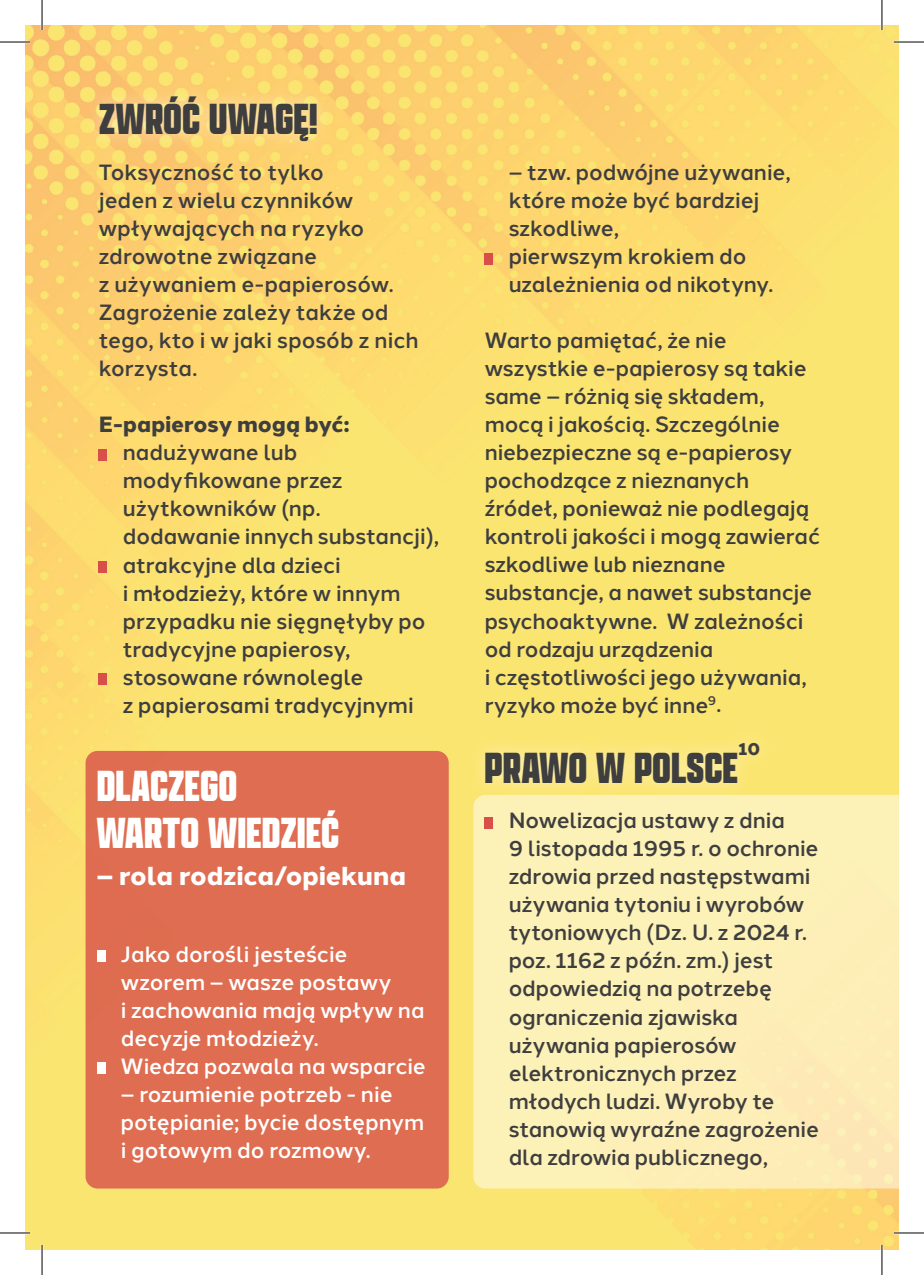
<style>
.page{position:relative;width:924px;height:1275px;background:#fff}
.page>*{position:absolute;margin:0;border:0;box-sizing:border-box;transform-origin:0 0}
.t1{font:900 46.6px "Apotek Comp";color:#3e3e3f}
.t2{font:900 46.6px/46.6px "Apotek Comp";color:#fff}
.t3{font:800 26px "Halcom";color:#fff}
.t4{font:500 22px/28px "Halcom";letter-spacing:-.005em;color:#3e3e3f}
.t5{font:500 22px/28px "Halcom";letter-spacing:-.005em;color:#fff}
.t6{font:800 22px "Halcom";letter-spacing:-.005em;color:#3e3e3f}
.t7{font:800 17.4px "Halcom";color:#3e3e3f}
</style>
<div class="page">
<img style="left:25px;top:25px;width:873px;height:1225px">
<div style="left:473px;top:795px;width:425px;height:393px;background:#fcf1b7"></div>
<div style="left:85px;top:81px;width:247px;height:74px;background:#fff;opacity:.45"></div>
<div style="left:470px;top:728px;width:303px;height:71px;background:#fff;opacity:.45"></div>
<div style="left:99px;top:449px;width:8px;height:11px;background:#d84f49"></div>
<div style="left:99px;top:561px;width:8px;height:11px;background:#d84f49"></div>
<div style="left:99px;top:673px;width:8px;height:12px;background:#d84f49"></div>
<div style="left:484px;top:817px;width:9px;height:11px;background:#d84f49"></div>
<div style="left:85px;top:751px;width:363px;height:437px;background:#df6d51;border-radius:12px"></div>
<div style="left:97px;top:950px;width:8px;height:11px;background:#fff"></div>
<div style="left:97px;top:1062px;width:8px;height:12px;background:#fff"></div>
<div style="left:484px;top:253px;width:9px;height:11px;background:#d84f49"></div>
<hr style="left:0;top:41px;width:30px;height:2px;background:#fff">
<hr style="left:893px;top:41px;width:30px;height:2px;background:#fff">
<hr style="left:0;top:1231px;width:30px;height:3px;background:#fff">
<hr style="left:893px;top:1231px;width:30px;height:3px;background:#fff">
<hr style="left:41px;top:0;width:2px;height:30px;background:#fff">
<hr style="left:41px;top:1245px;width:2px;height:30px;background:#fff">
<hr style="left:880px;top:0;width:2px;height:30px;background:#fff">
<hr style="left:880px;top:1245px;width:2px;height:30px;background:#fff">
<hr style="left:0;top:42px;width:30px;height:1px;background:#000">
<hr style="left:893px;top:42px;width:30px;height:1px;background:#000">
<hr style="left:0;top:1232px;width:30px;height:1px;background:#000">
<hr style="left:893px;top:1232px;width:30px;height:1px;background:#000">
<hr style="left:42px;top:0;width:1px;height:30px;background:#000">
<hr style="left:42px;top:1245px;width:1px;height:30px;background:#000">
<hr style="left:881px;top:0;width:1px;height:30px;background:#000">
<hr style="left:881px;top:1245px;width:1px;height:30px;background:#000">
<h1 class="t1" style="left:99px;top:90px;width:220px">ZWRÓĆ UWAGĘ!</h1>
<p class="t4" style="left:99px;top:156px;width:321px">Toksyczność to tylko<br>jeden z wielu czynników wpływających na ryzyko zdrowotne związane<br>z używaniem e-papierosów.<br>Zagrożenie zależy także od tego, kto i w jaki sposób z nich korzysta.</p>
<p class="t6" style="left:99px;top:407px;width:252px">E-papierosy mogą być:</p>
<p class="t4" style="left:123px;top:437px;width:318px">nadużywane lub modyfikowane przez użytkowników (np. dodawanie innych substancji), atrakcyjne dla dzieci<br>i młodzieży, które w innym przypadku nie sięgnęłyby po tradycyjne papierosy, stosowane równolegle<br>z papierosami tradycyjnymi</p>
<h1 class="t2" style="left:97px;top:762px;width:244px">DLACZEGO<br>WARTO WIEDZIEĆ</h1>
<p class="t3" style="left:97px;top:854px;width:311px">– rola rodzica/opiekuna</p>
<p class="t5" style="left:121px;top:938px;width:306px">Jako dorośli jesteście wzorem – wasze postawy<br>i zachowania mają wpływ na decyzje młodzieży.<br>Wiedza pozwala na wsparcie</p>
<p class="t5" style="left:121px;top:1078px;width:305px">– rozumienie potrzeb - nie potępianie; bycie dostępnym i gotowym do rozmowy.</p>
<p class="t4" style="left:508px;top:156px;width:283px">– tzw. podwójne używanie, które może być bardziej szkodliwe,<br>pierwszym krokiem do uzależnienia od nikotyny.</p>
<p class="t4" style="left:484px;top:325px;width:337px">Warto pamiętać, że nie wszystkie e-papierosy są takie same – różnią się składem, mocą i jakością. Szczególnie niebezpieczne są e-papierosy pochodzące z nieznanych źródeł, ponieważ nie podlegają kontroli jakości i mogą zawierać szkodliwe lub nieznane substancje, a nawet substancje psychoaktywne. W zależności od rodzaju urządzenia<br>i częstotliwości jego używania, ryzyko może być inne<sup>9</sup>.</p>
<p class="t7" style="left:738px;top:734px;width:23px">10</p>
<h1 class="t1" style="left:484px;top:739px;width:255px">PRAWO W POLSCE</h1>
<p class="t4" style="left:508px;top:805px;width:311px">Nowelizacja ustawy z dnia<br>9 listopada 1995 r. o ochronie zdrowia przed następstwami używania tytoniu i wyrobów tytoniowych (Dz. U. z 2024 r. poz. 1162 z późn. zm.) jest odpowiedzią na potrzebę ograniczenia zjawiska używania papierosów elektronicznych przez młodych ludzi. Wyroby te stanowią wyraźne zagrożenie dla zdrowia publicznego,</p>
</div>
